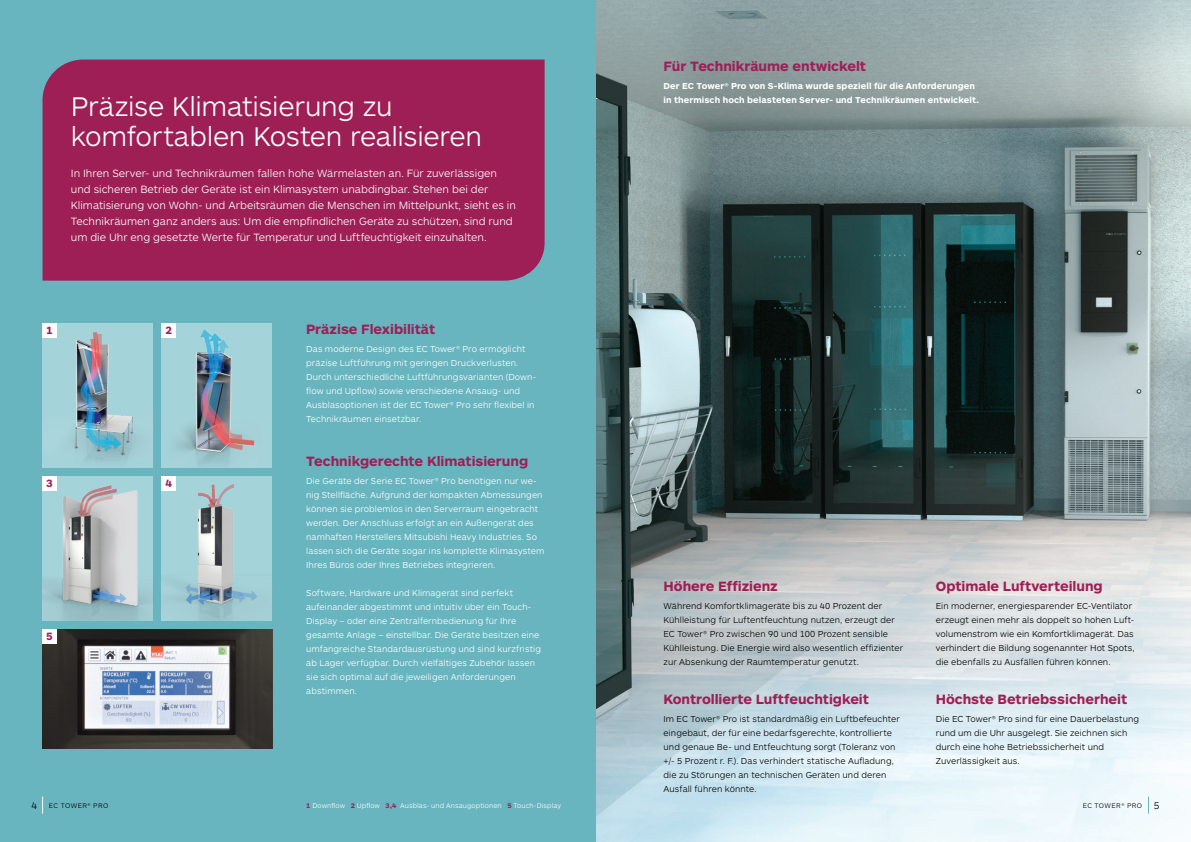
<style>
.page{position:relative;width:1191px;height:842px;background:#fff}
.page>*{position:absolute;margin:0;border:0;box-sizing:border-box;transform-origin:0 0}
.t1{font:300 28px/30px "ARS Maquette Pro";letter-spacing:-.01em;color:#fff}
.t2{font:700 14px "ARS Maquette Pro";letter-spacing:-.005em;color:#9d1f55}
.t3{font:300 11px/16px "ARS Maquette Pro";color:#fff}
.t4{font:700 11px "ARS Maquette Pro";color:#9d1f55}
.t5{font:300 9px/14px "ARS Maquette Pro";letter-spacing:.01em;color:#fff}
.t6{font:300 9px/14px "ARS Maquette Pro";letter-spacing:.01em;color:#040503}
.t7{font:700 9px/14px "ARS Maquette Pro";letter-spacing:.01em;color:#fff}
.t8{font:300 7px "ARS Maquette Pro";letter-spacing:.015em;color:#fff}
.t9{font:300 7px "ARS Maquette Pro";letter-spacing:.055em;color:#040503}
.s1{font-size:10px}
.s2{font-weight:700;color:#9d1f55}
</style>
<div class="page">
<img style="left:595px;top:0;width:596px;height:842px">
<div style="left:0;top:0;width:595px;height:842px;background:#68b5c0"></div>
<img style="left:43px;top:323px;width:110px;height:145px">
<img style="left:43px;top:476px;width:110px;height:145px">
<img style="left:43px;top:629px;width:229px;height:119px">
<div style="left:162px;top:323px;width:110px;height:145px;background:#a5d3da"></div>
<img style="left:162px;top:329px;width:93px;height:136px">
<img style="left:162px;top:476px;width:110px;height:145px">
<svg style="left:42px;top:797px;width:1px;height:17px"></svg>
<div style="left:43px;top:629px;width:14px;height:14px;background:#fff"></div>
<div style="left:43px;top:323px;width:14px;height:14px;background:#fff"></div>
<div style="left:43px;top:476px;width:14px;height:14px;background:#fff"></div>
<div style="left:162px;top:323px;width:14px;height:14px;background:#fff"></div>
<div style="left:162px;top:476px;width:14px;height:14px;background:#fff"></div>
<svg style="left:1148px;top:797px;width:1px;height:17px"></svg>
<div style="left:43px;top:60px;width:501px;height:221px;background:#9d1f55"></div>
<h1 class="t1" style="left:71px;top:90px;width:412px">Präzise Klimatisierung zu komfortablen Kosten realisieren</h1>
<p class="t3" style="left:71px;top:165px;width:446px">In Ihren Server- und Technikräumen fallen hohe Wärmelasten an. Für zuverlässigen und sicheren Betrieb der Geräte ist ein Klimasystem unabdingbar. Stehen bei der Klimatisierung von Wohn- und Arbeitsräumen die Menschen im Mittelpunkt, sieht es in Technikräumen ganz anders aus: Um die empfindlichen Geräte zu schützen, sind rund um die Uhr eng gesetzte Werte für Temperatur und Luftfeuchtigkeit einzuhalten.</p>
<p class="t4" style="left:46px;top:323px;width:8px">1</p>
<p class="t4" style="left:46px;top:476px;width:8px">3</p>
<p class="t4" style="left:46px;top:629px;width:8px">5</p>
<p class="t4" style="left:165px;top:323px;width:8px">2</p>
<p class="t4" style="left:165px;top:476px;width:8px">4</p>
<h2 class="t2" style="left:306px;top:320px;width:130px">Präzise Flexibilität</h2>
<p class="t5" style="left:306px;top:342px;width:231px">Das moderne Design des EC Tower® Pro ermöglicht präzise Luftführung mit geringen Druckverlusten.<br>Durch unterschiedliche Luftführungsvarianten (Down&shy;flow und Upflow) sowie verschiedene Ansaug- und Ausblasoptionen ist der EC Tower® Pro sehr flexibel in Technikräumen einsetzbar.</p>
<h2 class="t2" style="left:306px;top:452px;width:223px">Technikgerechte Klimatisierung</h2>
<p class="t5" style="left:306px;top:474px;width:240px">Die Geräte der Serie EC Tower® Pro benötigen nur we&shy;nig Stellfläche. Aufgrund der kompakten Abmessungen können sie problemlos in den Serverraum eingebracht werden. Der Anschluss erfolgt an ein Außengerät des namhaften Herstellers Mitsubishi Heavy Industries. So lassen sich die Geräte sogar ins komplette Klimasystem Ihres Büros oder Ihres Betriebes integrieren.</p>
<p class="t5" style="left:306px;top:586px;width:236px">Software, Hardware und Klimagerät sind perfekt aufeinander abgestimmt und intuitiv über ein Touch-Display – oder eine Zentralfernbedienung für Ihre gesamte Anlage – einstellbar. Die Geräte besitzen eine umfangreiche Standardausrüstung und sind kurzfristig ab Lager verfügbar. Durch vielfältiges Zubehör lassen sie sich optimal auf die jeweiligen Anforderungen abstimmen.</p>
<p class="t9" style="left:31px;top:801px;width:78px"><span class="s1">4</span> EC TOWER® PRO</p>
<p class="t8" style="left:306px;top:801px;width:256px"><span class="s2">1</span> Downflow <span class="s2">2</span> Upflow <span class="s2">3,4</span> Ausblas- und Ansaugoptionen <span class="s2">5</span> Touch-Display</p>
<h2 class="t2" style="left:663px;top:57px;width:204px">Für Technikräume entwickelt</h2>
<p class="t7" style="left:663px;top:78px;width:317px">Der EC Tower® Pro von S-Klima wurde speziell für die Anforderungen in thermisch hoch belasteten Server- und Technikräumen entwickelt.</p>
<h2 class="t2" style="left:663px;top:577px;width:116px">Höhere Effizienz</h2>
<p class="t6" style="left:663px;top:598px;width:241px">Während Komfortklimageräte bis zu 40 Prozent der Kühlleistung für Luftentfeuchtung nutzen, erzeugt der EC Tower® Pro zwischen 90 und 100 Prozent sensible Kühlleistung. Die Energie wird also wesentlich effizienter zur Absenkung der Raumtemperatur genutzt.</p>
<h2 class="t2" style="left:663px;top:690px;width:207px">Kontrollierte Luftfeuchtigkeit</h2>
<p class="t6" style="left:663px;top:711px;width:238px">Im EC Tower® Pro ist standardmäßig ein Luftbefeuchter eingebaut, der für eine bedarfsgerechte, kontrollierte und genaue Be- und Entfeuchtung sorgt (Toleranz von +/- 5 Prozent r. F.). Das verhindert statische Aufladung, die zu Störungen an technischen Geräten und deren Ausfall führen könnte.</p>
<h2 class="t2" style="left:935px;top:577px;width:168px">Optimale Luftverteilung</h2>
<p class="t6" style="left:935px;top:598px;width:200px">Ein moderner, energiesparender EC-Ventilator erzeugt einen mehr als doppelt so hohen Luft&shy;volumenstrom wie ein Komfortklimagerät. Das verhindert die Bildung sogenannter Hot Spots, die ebenfalls zu Ausfällen führen können.</p>
<h2 class="t2" style="left:935px;top:690px;width:193px">Höchste Betriebssicherheit</h2>
<p class="t6" style="left:935px;top:711px;width:205px">Die EC Tower® Pro sind für eine Dauerbelastung rund um die Uhr ausgelegt. Sie zeichnen sich durch eine hohe Betriebssicherheit und Zuverlässigkeit aus.</p>
<p class="t9" style="left:1082px;top:801px;width:78px">EC TOWER® PRO <span class="s1">5</span></p>
</div>
